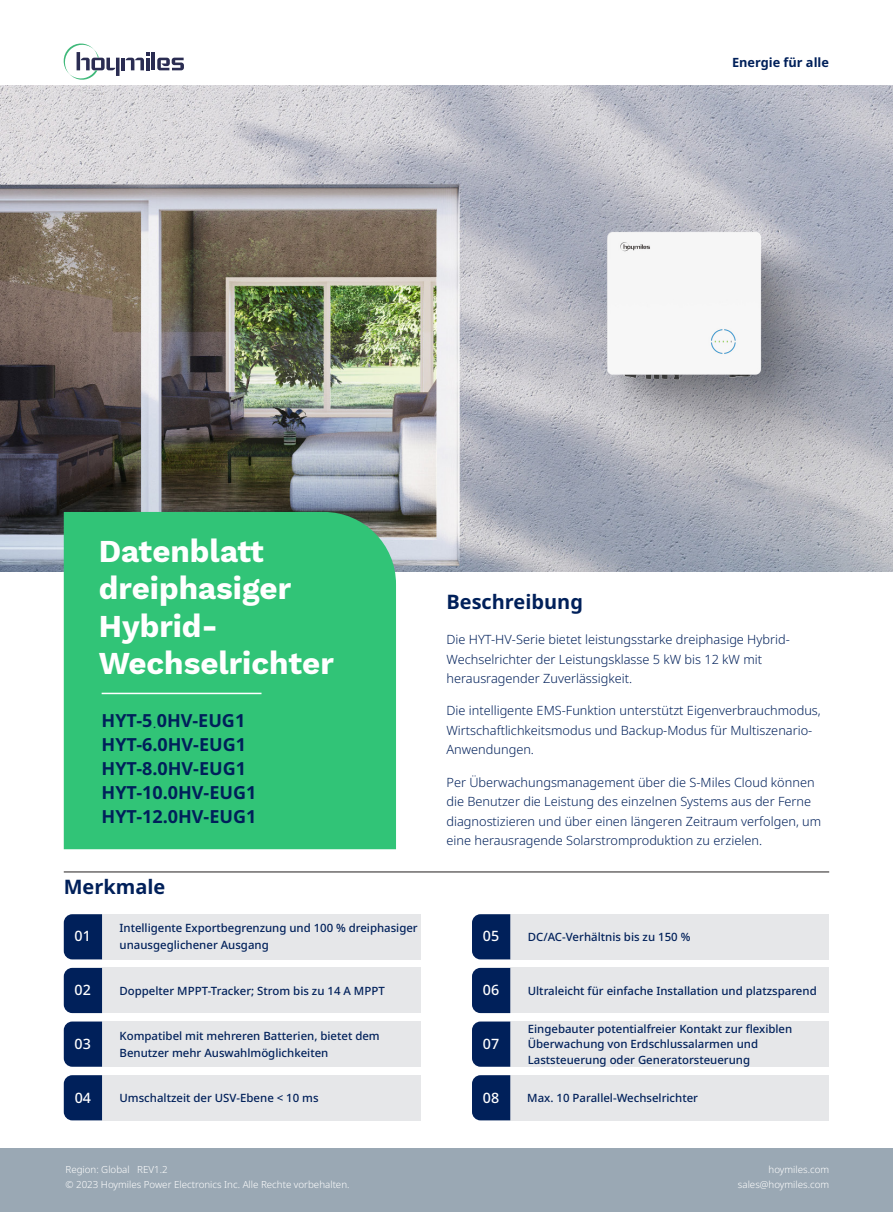
<style>
.page{position:relative;width:893px;height:1212px;background:#fff}
.page>*{position:absolute;margin:0;border:0;box-sizing:border-box;transform-origin:0 0}
.t1{font:700 31.35px/37.5px "Work Sans";color:#fff}
.t2{font:700 19.95px "Noto Sans";color:#00205a}
.t3{font:700 18px "Noto Sans";color:#00205a}
.t4{font:500 14.25px "Noto Sans";color:#fff}
.t5{font:300 12.75px/19.5px "Noto Sans";color:#00205a}
.t6{font:700 12.75px "Noto Sans";color:#00205a}
.t7{font:500 11.4px/17.1px "Noto Sans";color:#00205a}
.t8{font:300 9.75px "Noto Sans";color:#fff}
.s1{font-family:"Adobe Song Std";font-weight:300}
</style>
<div class="page">
<img style="left:0;top:85px;width:893px;height:486px">
<img style="left:512px;top:207px;width:351px;height:198px">
<div style="left:64px;top:512px;width:332px;height:337px;background:#31c477"></div>
<div style="left:0;top:1148px;width:893px;height:64px;background:#9aa8b4"></div>
<hr style="left:64px;top:872px;width:765px;height:1px;background:#231f20">
<hr style="left:102px;top:693px;width:159px;height:1px;background:#fff">
<div style="left:102px;top:968px;width:319px;height:45px;background:#e6e7e9"></div>
<div style="left:102px;top:914px;width:319px;height:45px;background:#e6e7e9"></div>
<div style="left:102px;top:1021px;width:319px;height:46px;background:#e6e7e9"></div>
<div style="left:510px;top:968px;width:319px;height:45px;background:#e6e7e9"></div>
<div style="left:510px;top:914px;width:319px;height:45px;background:#e6e7e9"></div>
<div style="left:510px;top:1022px;width:319px;height:45px;background:#e6e7e9"></div>
<div style="left:64px;top:968px;width:38px;height:45px;background:#00205a"></div>
<div style="left:64px;top:914px;width:38px;height:45px;background:#00205a"></div>
<div style="left:64px;top:1021px;width:38px;height:46px;background:#00205a"></div>
<div style="left:472px;top:968px;width:38px;height:45px;background:#00205a"></div>
<div style="left:472px;top:914px;width:38px;height:45px;background:#00205a"></div>
<div style="left:472px;top:1021px;width:38px;height:46px;background:#00205a"></div>
<div style="left:102px;top:1075px;width:319px;height:45px;background:#e6e7e9"></div>
<div style="left:510px;top:1075px;width:319px;height:45px;background:#e6e7e9"></div>
<div style="left:64px;top:1075px;width:38px;height:45px;background:#00205a"></div>
<div style="left:472px;top:1075px;width:38px;height:45px;background:#00205a"></div>
<hr style="left:152px;top:52px;width:3px;height:18px;background:#2a2c52">
<svg style="left:157px;top:58px;width:27px;height:12px"></svg>
<svg style="left:63px;top:43px;width:87px;height:37px"></svg>
<p class="t6" style="left:732px;top:53px;width:98px">Energie für alle</p>
<p class="t1" style="left:99px;top:531px;width:237px">Datenblatt dreiphasiger<br>Hybrid-<br>Wechselrichter</p>
<p class="t3" style="left:102px;top:708px;width:145px">HYT-5<span class="s1">.</span>0HV-EUG1</p>
<p class="t3" style="left:102px;top:732px;width:146px">HYT-6.0HV-EUG1</p>
<p class="t3" style="left:102px;top:756px;width:146px">HYT-8.0HV-EUG1</p>
<p class="t3" style="left:102px;top:780px;width:156px">HYT-10.0HV-EUG1</p>
<p class="t3" style="left:102px;top:804px;width:156px">HYT-12.0HV-EUG1</p>
<p class="t2" style="left:64px;top:873px;width:103px">Merkmale</p>
<p class="t4" style="left:75px;top:926px;width:18px">01</p>
<p class="t4" style="left:75px;top:980px;width:18px">02</p>
<p class="t4" style="left:75px;top:1034px;width:18px">03</p>
<p class="t7" style="left:120px;top:920px;width:300px">Intelligente Exportbegrenzung und 100 % dreiphasiger unausgeglichener Ausgang</p>
<p class="t7" style="left:120px;top:982px;width:267px">Doppelter MPPT-Tracker; Strom bis zu 14 A MPPT</p>
<p class="t7" style="left:120px;top:1027px;width:262px">Kompatibel mit mehreren Batterien, bietet dem<br>Benutzer mehr Auswahlmöglichkeiten</p>
<p class="t2" style="left:446px;top:587px;width:138px">Beschreibung</p>
<p class="t5" style="left:446px;top:630px;width:345px">Die HYT-HV-Serie bietet leistungsstarke dreiphasige Hybrid-<br>Wechselrichter der Leistungsklasse 5 kW bis 12 kW mit herausragender Zuverlässigkeit.</p>
<p class="t5" style="left:446px;top:701px;width:376px">Die intelligente EMS-Funktion unterstützt Eigenverbrauchmodus,<br>Wirtschaftlichkeitsmodus und Backup-Modus für Multiszenario-<br>Anwendungen.</p>
<p class="t5" style="left:446px;top:773px;width:376px">Per Überwachungsmanagement über die S-Miles Cloud können die Benutzer die Leistung des einzelnen Systems aus der Ferne diagnostizieren und über einen längeren Zeitraum verfolgen, um eine herausragende Solarstromproduktion zu erzielen.</p>
<p class="t4" style="left:483px;top:926px;width:18px">05</p>
<p class="t4" style="left:483px;top:980px;width:18px">06</p>
<p class="t4" style="left:483px;top:1034px;width:18px">07</p>
<p class="t7" style="left:528px;top:928px;width:164px">DC/AC-Verhältnis bis zu 150 %</p>
<p class="t7" style="left:528px;top:982px;width:290px">Ultraleicht für einfache Installation und platzsparend</p>
<p class="t7" style="left:528px;top:1021px;width:266px;line-height:15.6px">Eingebauter potentialfreier Kontakt zur flexiblen<br>Überwachung von Erdschlussalarmen und<br>Laststeuerung oder Generatorsteuerung</p>
<p class="t4" style="left:75px;top:1087px;width:18px">04</p>
<p class="t7" style="left:120px;top:1089px;width:201px">Umschaltzeit der USV-Ebene &lt; 10 ms</p>
<p class="t4" style="left:483px;top:1087px;width:18px">08</p>
<p class="t7" style="left:527px;top:1089px;width:172px">Max. 10 Parallel-Wechselrichter</p>
<p class="t8" style="left:65px;top:1162px;width:104px">Region: Global REV1.2</p>
<p class="t8" style="left:65px;top:1177px;width:286px">© 2023 Hoymiles Power Electronics Inc. Alle Rechte vorbehalten.</p>
<p class="t8" style="left:769px;top:1162px;width:62px">hoymiles.com</p>
<p class="t8" style="left:738px;top:1177px;width:93px">sales@hoymiles.com</p>
</div>
